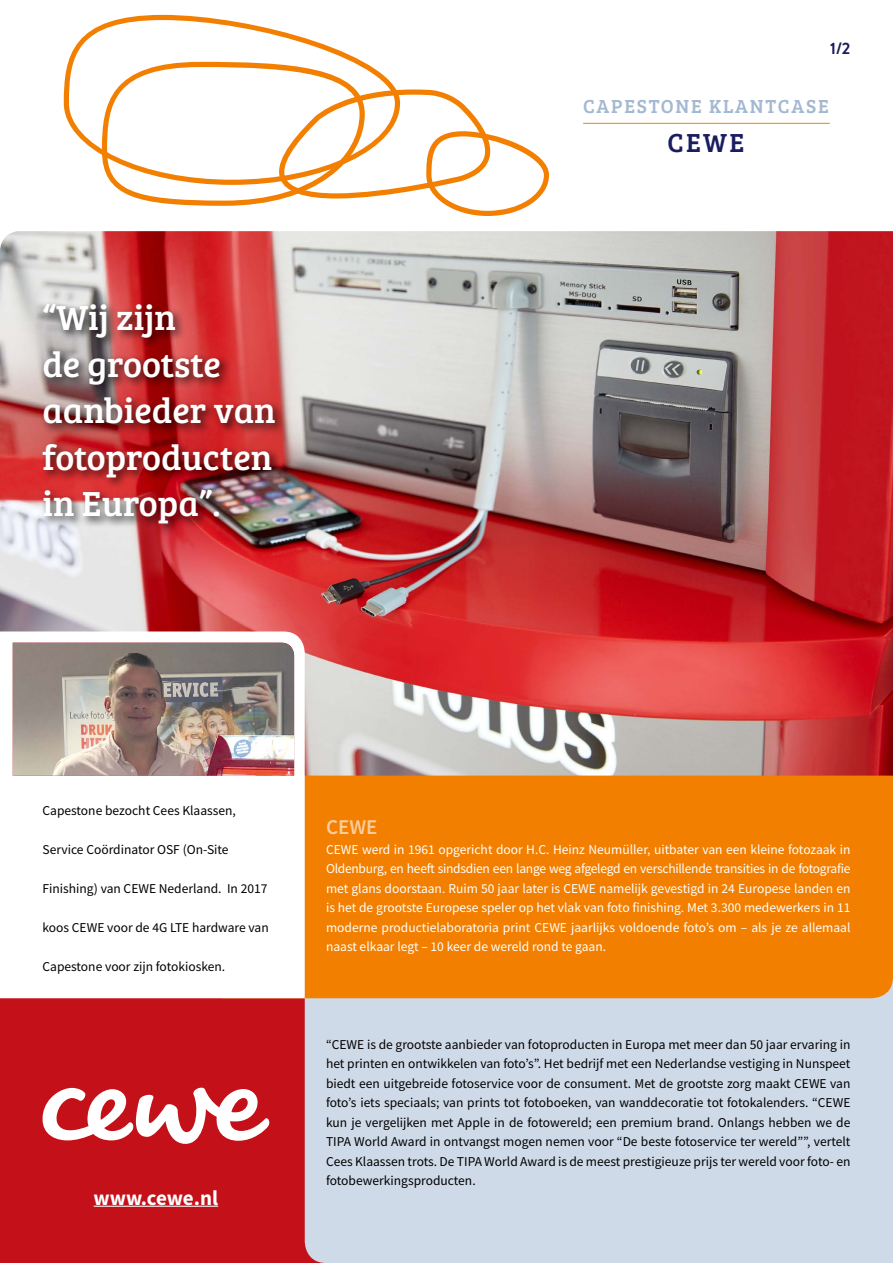
<style>
.page{position:relative;width:893px;height:1263px;background:#fff}
.page>*{position:absolute;margin:0;border:0;box-sizing:border-box;transform-origin:0 0}
.t1{font:36px/46.5px "Bree Serif";color:#fff}
.t2{font:27px "Bree Serif";color:#1a1c60}
.t3{font:700 21px "Source Sans Pro";letter-spacing:-.005em;color:#fff}
.t4{font:600 21px "Source Sans Pro";color:#fbcd9c}
.t5{font:19.5px "Bree Serif";letter-spacing:.09em;color:#a3b8d1}
.t6{font:700 16.5px "Brandon Grotesque";color:#1a1c60}
.t7{font:13.5px/19.5px "Source Sans Pro";color:#000;text-align:justify}
.t8{font:13.5px/19.5px "Source Sans Pro";color:#fff;text-align:justify}
</style>
<div class="page">
<img style="left:0;top:231px;width:893px;height:545px">
<div style="left:0;top:998px;width:765px;height:265px;background:#c41018"></div>
<div style="left:305px;top:998px;width:588px;height:265px;background:#cfdae8"></div>
<div style="left:305px;top:776px;width:588px;height:222px;background:#f27f00"></div>
<svg style="left:0;top:631px;width:305px;height:367px"></svg>
<hr style="left:94px;top:1206px;width:124px;height:1px;background:#fff">
<div style="left:39px;top:300px;width:247px;height:236px;background:#000;opacity:.75"></div>
<svg style="left:42px;top:1087px;width:228px;height:57px"></svg>
<svg style="left:64px;top:15px;width:299px;height:140px"></svg>
<svg style="left:102px;top:62px;width:447px;height:154px"></svg>
<hr style="left:583px;top:123px;width:247px;height:1px;background:#f27f00">
<img style="left:13px;top:643px;width:281px;height:133px">
<h1 class="t1" style="left:43px;top:292px;width:235px">“Wij zijn<br>de grootste aanbieder van fotoproducten in Europa”.</h1>
<p class="t6" style="left:830px;top:37px;width:22px">1/2</p>
<h3 class="t5" style="left:583px;top:91px;width:247px">CAPESTONE KLANTCASE</h3>
<h2 class="t2" style="left:667px;top:122px;width:78px">CEWE</h2>
<p class="t7" style="left:43px;top:800px;width:195px">Capestone bezocht Cees Klaassen,</p>
<p class="t7" style="left:43px;top:839px;width:188px">Service Coördinator OSF (On-Site</p>
<p class="t7" style="left:43px;top:878px;width:227px">Finishing) van CEWE Nederland. In 2017</p>
<p class="t7" style="left:43px;top:917px;width:228px">koos CEWE voor de 4G LTE hardware van</p>
<p class="t7" style="left:43px;top:956px;width:184px">Capestone voor zijn fotokiosken.</p>
<h3 class="t3" style="left:94px;top:1183px;width:126px">www.cewe.nl</h3>
<h3 class="t4" style="left:326px;top:813px;width:53px">CEWE</h3>
<p class="t8" style="left:326px;top:839px;width:526px">CEWE werd in 1961 opgericht door H.C. Heinz Neumüller, uitbater van een kleine fotozaak in Oldenburg, en heeft sindsdien een lange weg afgelegd en verschillende transities in de fotografie met glans doorstaan. Ruim 50 jaar later is CEWE namelijk gevestigd in 24 Europese landen en is het de grootste Europese speler op het vlak van foto finishing. Met 3.300 medewerkers in 11 moderne productielaboratoria print CEWE jaarlijks voldoende foto’s om – als je ze allemaal naast elkaar legt – 10 keer de wereld rond te gaan.</p>
<p class="t7" style="left:326px;top:1034px;width:526px">“CEWE is de grootste aanbieder van fotoproducten in Europa met meer dan 50 jaar ervaring in het printen en ontwikkelen van foto’s”. Het bedrijf met een Nederlandse vestiging in Nunspeet biedt een uitgebreide fotoservice voor de consument. Met de grootste zorg maakt CEWE van foto’s iets speciaals; van prints tot fotoboeken, van wanddecoratie tot fotokalenders. “CEWE kun je vergelijken met Apple in de fotowereld; een premium brand. Onlangs hebben we de TIPA World Award in ontvangst mogen nemen voor “De beste fotoservice ter wereld””, vertelt Cees Klaassen trots. De TIPA World Award is de meest prestigieuze prijs ter wereld voor foto- en fotobewerkingsproducten.</p>
</div>
